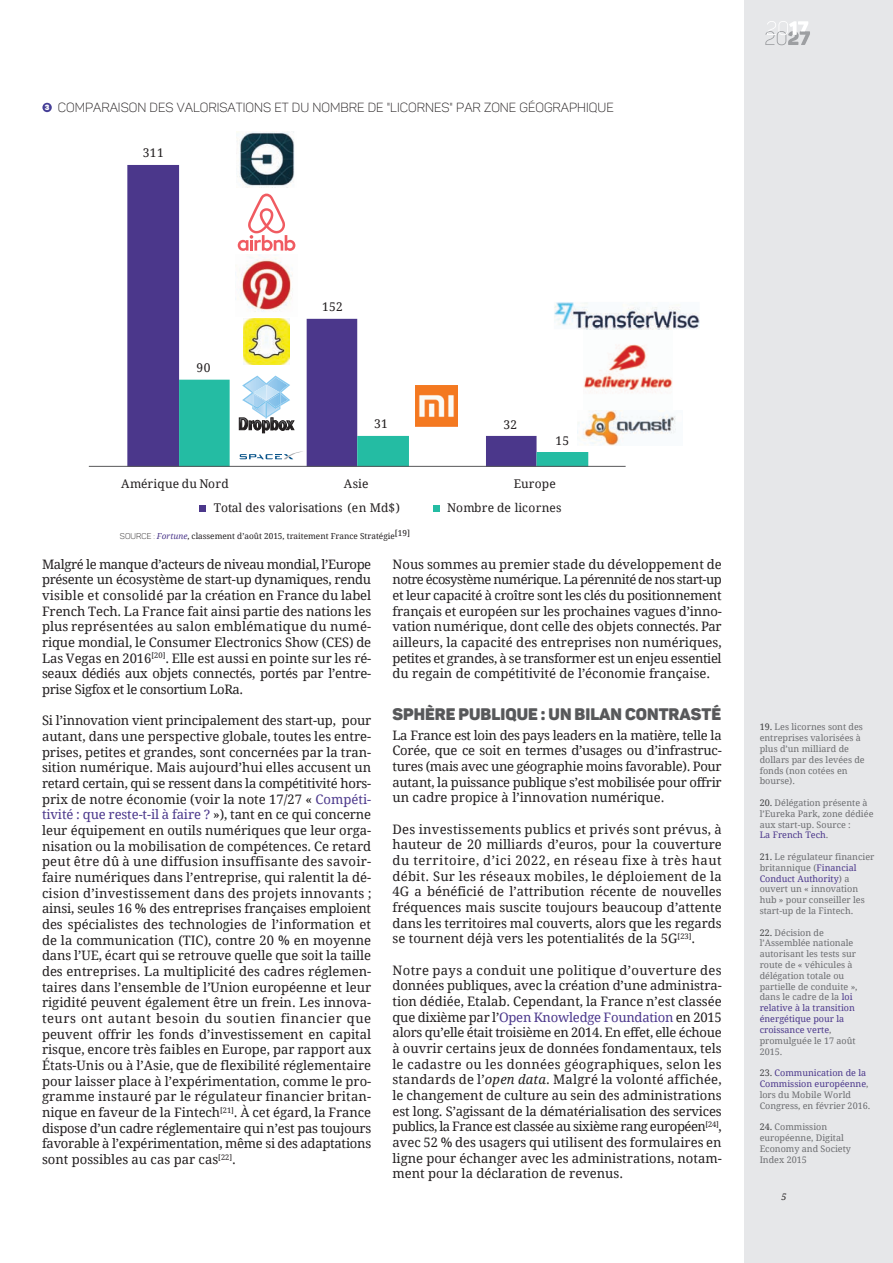
<style>
.page{position:relative;width:893px;height:1263px;background:#fff}
.page>*{position:absolute;margin:0;border:0;box-sizing:border-box;transform-origin:0 0}
.t1{font:16.5px "Panton Black Caps";color:#57585a}
.t2{font:13.05px/15.6px "Droid Serif";color:#231f20;text-align:justify}
.t3{font:13.05px "Panton Light Caps";color:#231f20}
.t4{font:12px "Droid Serif";letter-spacing:.01em;color:#231f20}
.t5{font:9px/10.8px "Droid Serif";color:#6c6d70}
.t6{font:italic 9px "Droid Serif";color:#231f20}
.t7{font:8.25px "Droid Serif";color:#231f20}
.s1{font-family:"Panton Black Caps";font-size:7.5px;color:#fff}
.s2{font-family:"Panton Light Caps"}
.s3{font-style:italic;color:#4b378b}
.s4{color:#4b378b}
.s5{font-style:italic}
.s6{color:#3e3e3f}
</style>
<div class="page">
<div style="left:744px;top:0;width:149px;height:1263px;background:#e6e7e9"></div>
<svg style="left:765px;top:21px;width:45px;height:24px"></svg>
<svg style="left:127px;top:165px;width:231px;height:301px"></svg>
<hr style="left:89px;top:466px;width:537px;height:1px;background:#57585a">
<div style="left:199px;top:505px;width:7px;height:7px;background:#4b378b"></div>
<img style="left:237px;top:132px;width:59px;height:56px">
<img style="left:236px;top:254px;width:62px;height:62px">
<img style="left:244px;top:318px;width:46px;height:46px">
<img style="left:588px;top:411px;width:88px;height:34px">
<img style="left:586px;top:329px;width:86px;height:64px">
<svg style="left:238px;top:194px;width:57px;height:57px"></svg>
<svg style="left:179px;top:376px;width:409px;height:91px"></svg>
<img style="left:554px;top:302px;width:146px;height:27px">
<div style="left:42px;top:103px;width:10px;height:9px;background:#463f97;border-radius:50%"></div>
<div style="left:433px;top:505px;width:7px;height:7px;background:#24bca3"></div>
<p class="t3" style="left:45px;top:99px;width:571px"><span class="s1">3</span> COMPARAISON DES VALORISATIONS ET DU NOMBRE DE "LICORNES" PAR ZONE GÉOGRAPHIQUE</p>
<p class="t4" style="left:143px;top:145px;width:22px">311</p>
<p class="t4" style="left:197px;top:359px;width:15px">90</p>
<p class="t4" style="left:322px;top:299px;width:22px">152</p>
<p class="t4" style="left:374px;top:416px;width:15px">31</p>
<p class="t4" style="left:503px;top:416px;width:15px">32</p>
<p class="t4" style="left:555px;top:432px;width:15px">15</p>
<p class="t4" style="left:121px;top:475px;width:109px">Amérique du Nord</p>
<p class="t4" style="left:344px;top:475px;width:26px">Asie</p>
<p class="t4" style="left:514px;top:475px;width:44px">Europe</p>
<p class="t4" style="left:214px;top:499px;width:188px">Total des valorisations (en Md$)</p>
<p class="t4" style="left:447px;top:499px;width:116px">Nombre de licornes</p>
<p class="t7" style="left:120px;top:530px;width:292px"><span class="s2">SOURCE :</span> <span class="s3">Fortune</span>, classement d’août 2015, traitement France Stratégie[19]</p>
<p class="t2" style="left:42px;top:556px;width:331px">Malgré le manque d’acteurs de niveau mondial, l’Europe présente un écosystème de start-up dynamiques, rendu visible et consolidé par la création en France du label French Tech. La France fait ainsi partie des nations les plus représentées au salon emblématique du numé&shy;rique mondial, le Consumer Electronics Show (CES) de Las Vegas en 2016<sup>[20]</sup>. Elle est aussi en pointe sur les ré&shy;seaux dédiés aux objets connectés, portés par l’entre&shy;prise Sigfox et le consortium LoRa.</p>
<p class="t2" style="left:42px;top:712px;width:331px">Si l’innovation vient principalement des start-up, pour autant, dans une perspective globale, toutes les entre&shy;prises, petites et grandes, sont concernées par la tran&shy;sition numérique. Mais aujourd’hui elles accusent un retard certain, qui se ressent dans la compétitivité hors&shy;prix de notre économie (voir la note 17/27 « <span class="s4">Compéti&shy;tivité : que reste-t-il à faire ?</span> »), tant en ce qui concerne leur équipement en outils numériques que leur orga&shy;nisation ou la mobilisation de compétences. Ce retard peut être dû à une diffusion insuffisante des savoir&shy;faire numériques dans l’entreprise, qui ralentit la dé&shy;cision d’investissement dans des projets innovants ; ainsi, seules 16 % des entreprises françaises emploient des spécialistes des technologies de l’information et de la communication (TIC), contre 20 % en moyenne dans l’UE, écart qui se retrouve quelle que soit la taille des entreprises. La multiplicité des cadres réglemen&shy;taires dans l’ensemble de l’Union européenne et leur rigidité peuvent également être un frein. Les innova&shy;teurs ont autant besoin du soutien financier que peuvent offrir les fonds d’investissement en capital risque, encore très faibles en Europe, par rapport aux États-Unis ou à l’Asie, que de flexibilité réglementaire pour laisser place à l’expérimentation, comme le pro&shy;gramme instauré par le régulateur financier britan&shy;nique en faveur de la Fintech<sup>[21]</sup>. À cet égard, la France dispose d’un cadre réglementaire qui n’est pas toujours favorable à l’expérimentation, même si des adaptations sont possibles au cas par cas<sup>[22]</sup>.</p>
<p class="t2" style="left:392px;top:556px;width:331px">Nous sommes au premier stade du développement de notre écosystème numérique. La pérennité de nos start-up et leur capacité à croître sont les clés du positionnement français et européen sur les prochaines vagues d’inno&shy;vation numérique, dont celle des objets connectés. Par ailleurs, la capacité des entreprises non numériques, petites et grandes, à se transformer est un enjeu essentiel du regain de compétitivité de l’économie française.</p>
<p class="t1" style="left:393px;top:704px;width:330px">SPHÈRE PUBLIQUE : UN BILAN CONTRASTÉ</p>
<p class="t2" style="left:393px;top:727px;width:331px">La France est loin des pays leaders en la matière, telle la Corée, que ce soit en termes d’usages ou d’infrastruc&shy;tures (mais avec une géographie moins favorable). Pour autant, la puissance publique s’est mobilisée pour offrir un cadre propice à l’innovation numérique.</p>
<p class="t2" style="left:393px;top:821px;width:331px">Des investissements publics et privés sont prévus, à hauteur de 20 milliards d’euros, pour la couverture du territoire, d’ici 2022, en réseau fixe à très haut débit. Sur les réseaux mobiles, le déploiement de la 4G a bénéficié de l’attribution récente de nouvelles fréquences mais suscite toujours beaucoup d’attente dans les territoires mal couverts, alors que les regards se tournent déjà vers les potentialités de la 5G<sup>[23]</sup>.</p>
<p class="t2" style="left:392px;top:962px;width:331px">Notre pays a conduit une politique d’ouverture des données publiques, avec la création d’une administra&shy;tion dédiée, Etalab. Cependant, la France n’est classée que dixième par l’<span class="s4">Open Knowledge Foundation</span> en 2015 alors qu’elle était troisième en 2014. En effet, elle échoue à ouvrir certains jeux de données fondamentaux, tels le cadastre ou les données géographiques, selon les standards de l’<span class="s5">open data</span>. Malgré la volonté affichée, le changement de culture au sein des administrations est long. S’agissant de la dématérialisation des services publics, la France est classée au sixième rang européen<sup>[24]</sup>, avec 52 % des usagers qui utilisent des formulaires en ligne pour échanger avec les administrations, notam&shy;ment pour la déclaration de revenus.</p>
<p class="t5" style="left:760px;top:722px;width:107px"><span class="s6">19.</span> Les licornes sont des entreprises valorisées à plus d’un milliard de dollars par des levées de fonds (non cotées en bourse).</p>
<p class="t5" style="left:760px;top:797px;width:115px"><span class="s6">20.</span> Délégation présente à l’Eureka Park, zone dédiée aux start-up. Source :<br><span class="s4">La French Tech</span>.</p>
<p class="t5" style="left:760px;top:851px;width:116px"><span class="s6">21.</span> Le régulateur financier britannique (<span class="s4">Financial<br>Conduct Authority</span>) a ouvert un « innovation hub » pour conseiller les start-up de la Fintech.</p>
<p class="t5" style="left:760px;top:927px;width:99px"><span class="s6">22.</span> Décision de l’Assemblée nationale autorisant les tests sur route de « véhicules à délégation totale ou partielle de conduite », dans le cadre de la <span class="s4">loi relative à la transition énergétique pour la croissance verte</span>, promulguée le 17 août<br>2015.</p>
<p class="t5" style="left:760px;top:1067px;width:112px"><span class="s6">23.</span> <span class="s4">Communication de la<br>Commission européenne</span>, lors du Mobile World<br>Congress, en février 2016.</p>
<p class="t5" style="left:760px;top:1121px;width:93px"><span class="s6">24.</span> Commission européenne, Digital<br>Economy and Society<br>Index 2015</p>
<p class="t6" style="left:781px;top:1191px;width:7px">5</p>
</div>
